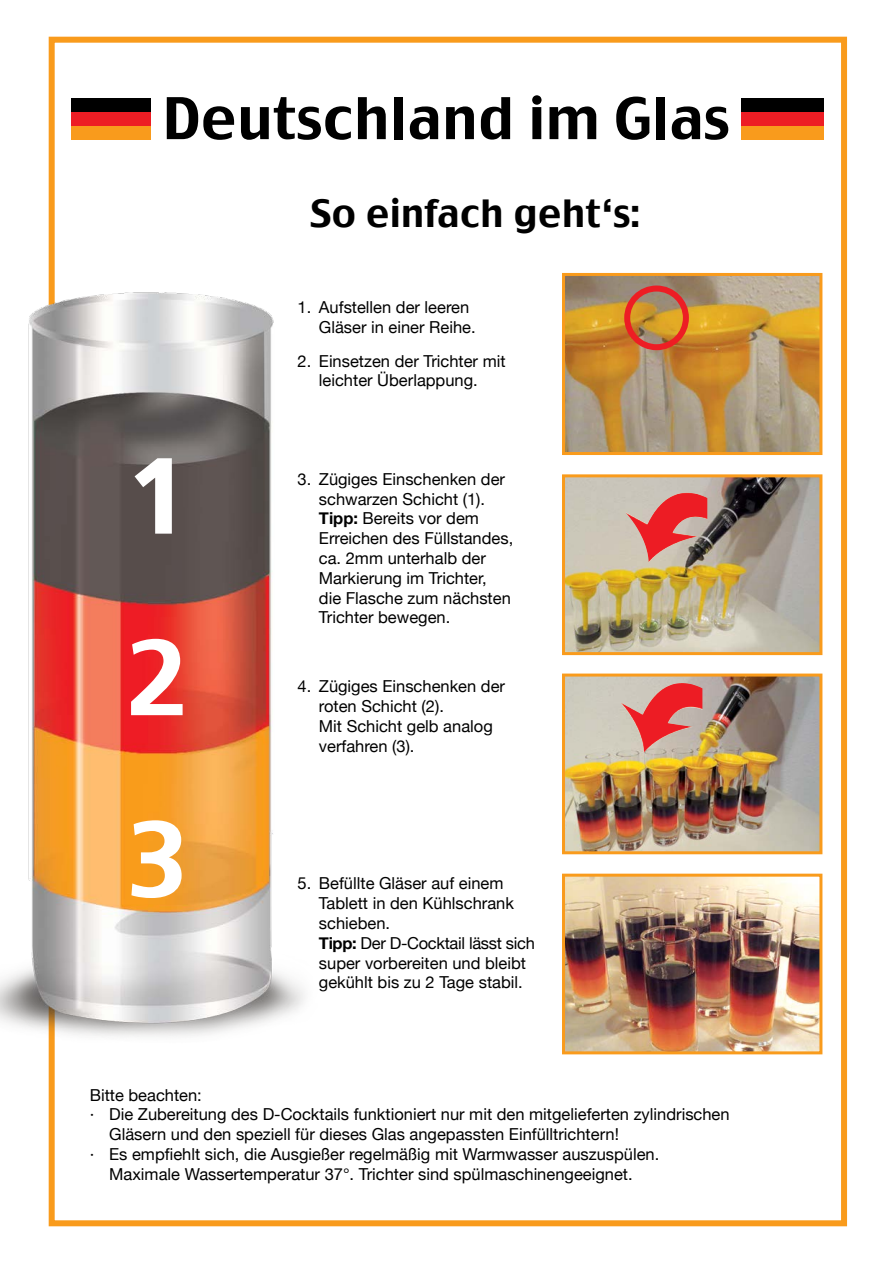
<style>
.page{position:relative;width:893px;height:1263px;background:#fff}
.page>*{position:absolute;margin:0;border:0;box-sizing:border-box;transform-origin:0 0}
.t1{font:100.5px/181.5px "Charcoal CY";color:#fff;text-align:justify}
.t2{font:57px "Charcoal";color:#000}
.t3{font:37.5px "Charcoal";color:#000}
.t4{font:16.5px/19.8px "Helvetica Neue";color:#000}
.s1{font-weight:700}
</style>
<div class="page">
<div style="left:49px;top:37px;width:798px;height:1189px;border:6px solid #f99b1c"></div>
<img style="left:0;top:273px;width:305px;height:773px">
<img style="left:566px;top:478px;width:252px;height:173px">
<div style="left:562px;top:474px;width:260px;height:181px;border:3px solid #f99b1c"></div>
<img style="left:566px;top:277px;width:252px;height:174px">
<div style="left:562px;top:273px;width:260px;height:182px;border:3px solid #f99b1c"></div>
<img style="left:566px;top:677px;width:252px;height:173px">
<div style="left:562px;top:673px;width:260px;height:181px;border:3px solid #f99b1c"></div>
<img style="left:566px;top:878px;width:252px;height:172px">
<div style="left:562px;top:874px;width:260px;height:180px;border:3px solid #f99b1c"></div>
<img style="left:651px;top:493px;width:34px;height:24px">
<img style="left:646px;top:683px;width:35px;height:24px">
<div style="left:624px;top:285px;width:65px;height:65px;border:6px solid #ed1d24;border-radius:50%"></div>
<div style="left:71px;top:98px;width:79px;height:14px;background:#000"></div>
<div style="left:71px;top:112px;width:79px;height:14px;background:#ed1d24"></div>
<div style="left:71px;top:126px;width:79px;height:14px;background:#f99b1c"></div>
<div style="left:741px;top:98px;width:83px;height:14px;background:#000"></div>
<div style="left:741px;top:112px;width:83px;height:14px;background:#ed1d24"></div>
<div style="left:741px;top:126px;width:83px;height:14px;background:#f99b1c"></div>
<h2 class="t2" style="left:163px;top:81px;width:569px">Deutschland im Glas</h2>
<h3 class="t3" style="left:310px;top:189px;width:331px">So einfach geht‘s:</h3>
<h1 class="t1" style="left:127px;top:404px;width:62px">1<br>2<br>3</h1>
<p class="t4" style="left:319px;top:296px;width:158px;text-indent:-21px">1. Aufstellen der leeren<br>Gläser in einer Reihe.</p>
<p class="t4" style="left:298px;top:350px;width:209px;text-align:center">2. Einsetzen der Trichter mit leichter Überlappung.</p>
<p class="t4" style="left:319px;top:468px;width:196px;text-indent:-21px">3. Zügiges Einschenken der schwarzen Schicht (1).<br><span class="s1">Tipp:</span> Bereits vor dem<br>Erreichen des Füllstandes, ca. 2mm unterhalb der<br>Markierung im Trichter,<br>die Flasche zum nächsten<br>Trichter bewegen.</p>
<p class="t4" style="left:319px;top:675px;width:188px;text-indent:-21px">4. Zügiges Einschenken der roten Schicht (2).<br>Mit Schicht gelb analog verfahren (3).</p>
<p class="t4" style="left:319px;top:872px;width:217px;text-indent:-21px">5. Befüllte Gläser auf einem<br>Tablett in den Kühlschrank schieben.<br><span class="s1">Tipp:</span> Der D-Cocktail lässt sich super vorbereiten und bleibt gekühlt bis zu 2 Tage stabil.</p>
<p class="t4" style="left:90px;top:1084px;width:114px">Bitte beachten:</p>
<p class="t4" style="left:90px;top:1103px;width:641px">· Die Zubereitung des D-Cocktails funktioniert nur mit den mitgelieferten zylindrischen</p>
<p class="t4" style="left:109px;top:1123px;width:511px">Gläsern und den speziell für dieses Glas angepassten Einfülltrichtern!</p>
<p class="t4" style="left:90px;top:1143px;width:571px">· Es empfiehlt sich, die Ausgießer regelmäßig mit Warmwasser auszuspülen.</p>
<p class="t4" style="left:109px;top:1163px;width:525px">Maximale Wassertemperatur 37°. Trichter sind spülmaschinengeeignet.</p>
</div>
